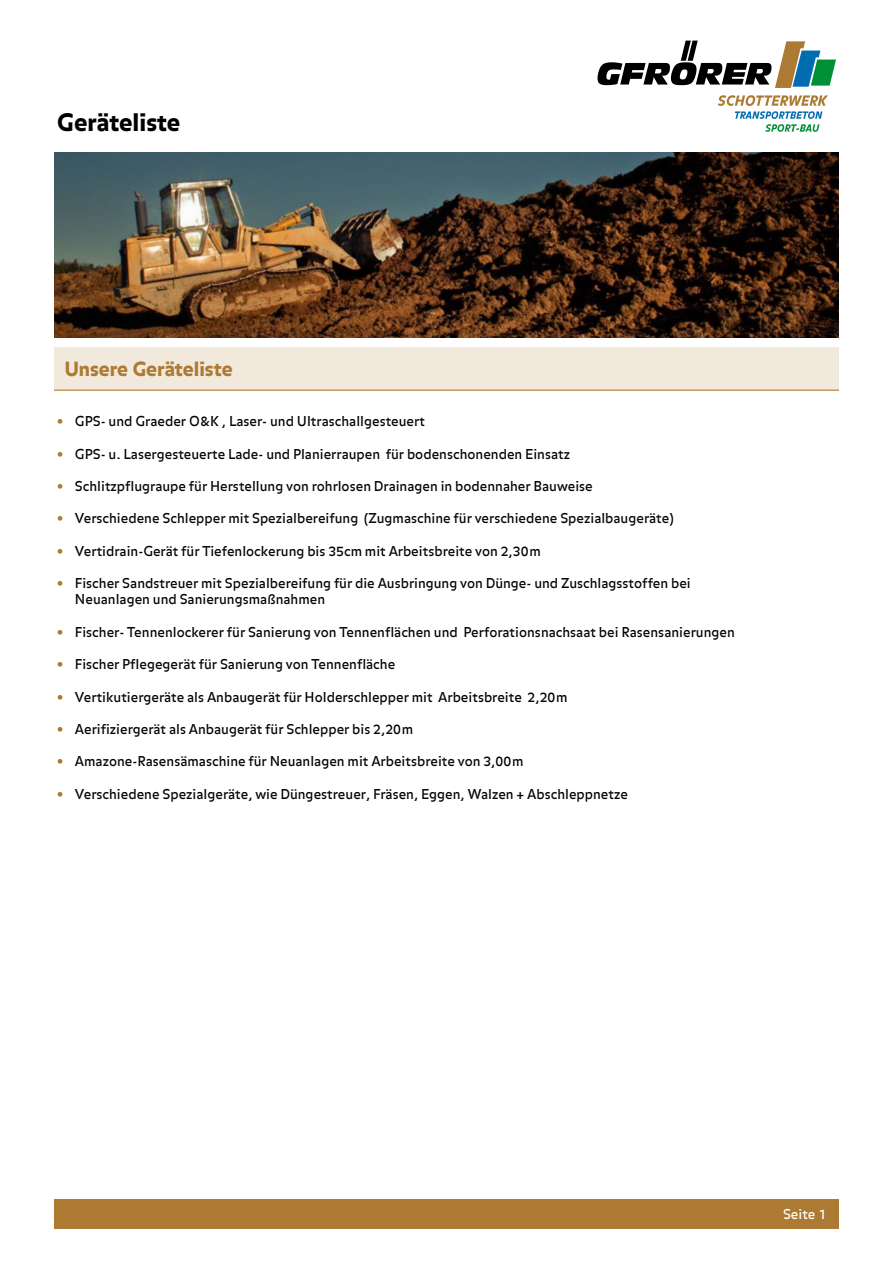
<style>
.page{position:relative;width:893px;height:1263px;background:#fff}
.page>*{position:absolute;margin:0;border:0;box-sizing:border-box;transform-origin:0 0}
.t1{font:900 24px "Balance";color:#000}
.t2{font:900 19.5px "Balance";color:#ad7a33}
.t3{font:13.5px/16.2px "Balance";color:#000}
.t4{font:13.5px "Balance";color:#fff}
.s1{font-family:"Frutiger";color:#ad7a33}
</style>
<div class="page">
<svg style="left:597px;top:41px;width:239px;height:47px"></svg>
<svg style="left:718px;top:95px;width:110px;height:37px"></svg>
<div style="left:54px;top:1199px;width:785px;height:30px;background:#ad7a33"></div>
<img style="left:54px;top:152px;width:785px;height:185px">
<div style="left:54px;top:348px;width:785px;height:42px;background:#f2e9dd"></div>
<hr style="left:54px;top:390px;width:785px;height:1px;background:#ad7a33">
<h1 class="t1" style="left:57px;top:109px;width:125px">Geräteliste</h1>
<h2 class="t2" style="left:65px;top:358px;width:170px">Unsere Geräteliste</h2>
<p class="t3" style="left:57px;top:414px;width:370px"><span class="s1">•</span> GPS- und Graeder O&amp;K , Laser- und Ultraschallgesteuert</p>
<p class="t3" style="left:57px;top:446px;width:515px"><span class="s1">•</span> GPS- u. Lasergesteuerte Lade- und Planierraupen für bodenschonenden Einsatz</p>
<p class="t3" style="left:57px;top:479px;width:537px"><span class="s1">•</span> Schlitzpflugraupe für Herstellung von rohrlosen Drainagen in bodennaher Bauweise</p>
<p class="t3" style="left:57px;top:511px;width:618px"><span class="s1">•</span> Verschiedene Schlepper mit Spezialbereifung (Zugmaschine für verschiedene Spezialbaugeräte)</p>
<p class="t3" style="left:57px;top:544px;width:485px"><span class="s1">•</span> Vertidrain-Gerät für Tiefenlockerung bis 35cm mit Arbeitsbreite von 2,30m</p>
<p class="t3" style="left:75px;top:576px;width:617px;text-indent:-18px"><span class="s1">•</span> Fischer Sandstreuer mit Spezialbereifung für die Ausbringung von Dünge- und Zuschlagsstoffen bei<br>Neuanlagen und Sanierungsmaßnahmen</p>
<p class="t3" style="left:57px;top:625px;width:679px"><span class="s1">•</span> Fischer- Tennenlockerer für Sanierung von Tennenflächen und Perforationsnachsaat bei Rasensanierungen</p>
<p class="t3" style="left:57px;top:657px;width:340px"><span class="s1">•</span> Fischer Pflegegerät für Sanierung von Tennenfläche</p>
<p class="t3" style="left:57px;top:689px;width:512px"><span class="s1">•</span> Vertikutiergeräte als Anbaugerät für Holderschlepper mit Arbeitsbreite 2,20m</p>
<p class="t3" style="left:57px;top:722px;width:358px"><span class="s1">•</span> Aerifiziergerät als Anbaugerät für Schlepper bis 2,20m</p>
<p class="t3" style="left:57px;top:754px;width:468px"><span class="s1">•</span> Amazone-Rasensämaschine für Neuanlagen mit Arbeitsbreite von 3,00m</p>
<p class="t3" style="left:57px;top:787px;width:572px"><span class="s1">•</span> Verschiedene Spezialgeräte, wie Düngestreuer, Fräsen, Eggen, Walzen + Abschleppnetze</p>
<p class="t4" style="left:783px;top:1206px;width:45px">Seite 1</p>
</div>
